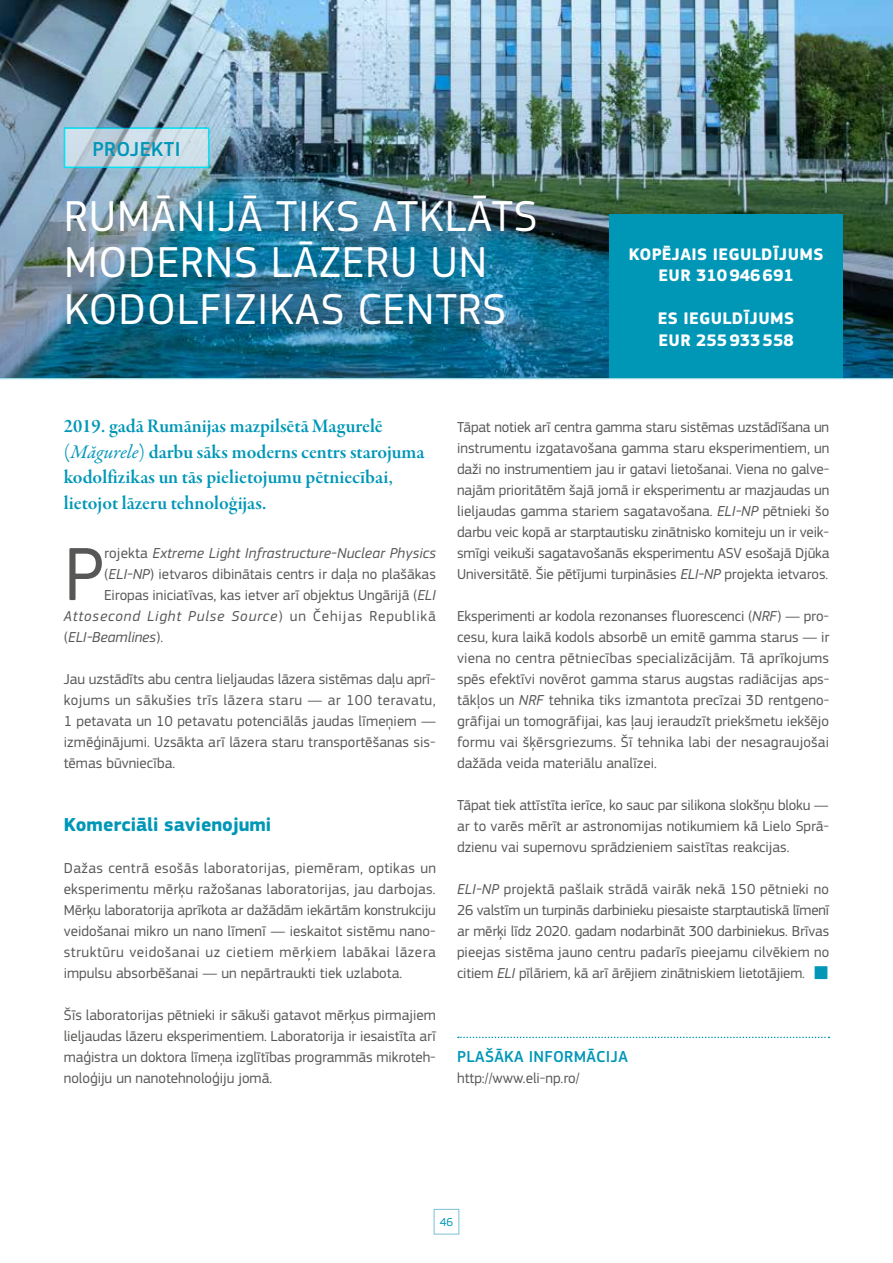
<style>
.page{position:relative;width:893px;height:1263px;background:#fff}
.page>*{position:absolute;margin:0;border:0;box-sizing:border-box;transform-origin:0 0}
.t1{font:78.3px "EC Square Sans Pro";color:#575756}
.t2{font:45px/46.5px "EC Square Sans Pro";letter-spacing:.02em;color:#fff}
.t3{font:500 21px "EC Square Sans Pro";letter-spacing:.02em;color:#0097b7}
.t4{font:19.5px/25.5px "Garamond Premr Pro Smbd Subh";color:#0097b7}
.t5{font:700 19.5px "EC Square Sans Pro";color:#0097b7}
.t6{font:700 17.4px/21.5px "EC Square Sans Pro";letter-spacing:.02em;color:#fff;text-align:center}
.t7{font:500 16.5px "EC Square Sans Pro";letter-spacing:.02em;color:#0097b7}
.t8{font:15px/21px "EC Square Sans Pro";color:#575756;text-align:justify}
.t9{font:italic 15px "EC Square Sans Pro";letter-spacing:.015em;color:#575756}
.t10{font:italic 15px "EC Square Sans Pro";letter-spacing:.06em;color:#575756}
.t11{font:12px "EC Square Sans Pro";color:#0097b7}
.s1{font-family:"Garamond Premr Pro";font-style:italic}
.s2{font-style:normal}
.s3{font-style:italic}
</style>
<div class="page">
<img style="left:0;top:0;width:893px;height:26px">
<svg style="left:458px;top:1036px;width:371px;height:2px"></svg>
<img style="left:0;top:26px;width:893px;height:353px">
<div style="left:609px;top:215px;width:234px;height:163px;background:#0097b7"></div>
<svg style="left:67px;top:130px;width:139px;height:35px;background:#c6d5e0"></svg>
<div style="left:434px;top:1209px;width:25px;height:25px;border:1px solid #7bbfd4"></div>
<h3 class="t3" style="left:93px;top:136px;width:89px">PROJEKTI</h3>
<h2 class="t2" style="left:64px;top:193px;width:475px">RUMĀNIJĀ TIKS ATKLĀTS<br>MODERNS LĀZERU UN<br>KODOLFIZIKAS CENTRS</h2>
<p class="t6" style="left:629px;top:244px;width:196px">KOPĒJAIS IEGULDĪJUMS<br>EUR 310946691</p>
<p class="t6" style="left:658px;top:308px;width:138px;text-align:left">ES IEGULDĪJUMS<br>EUR 255933558</p>
<h3 class="t4" style="left:64px;top:414px;width:362px">2019. gadā Rumānijas mazpilsētā Magurelē (<span class="s1">Măgurele</span>) darbu sāks moderns centrs starojuma kodolfizikas un tās pielietojumu pētniecībai, lietojot lāzeru tehnoloģijas.</h3>
<h1 class="t1" style="left:64px;top:529px;width:42px">P</h1>
<p class="t9" style="left:104px;top:544px;width:333px"><span class="s2">rojekta</span> Extreme Light Infrastructure-Nuclear Physics</p>
<p class="t8" style="left:104px;top:564px;width:333px">(<span class="s3">ELI-NP</span>) ietvaros dibinātais centrs ir daļa no plašākas</p>
<p class="t8" style="left:104px;top:585px;width:333px">Eiropas iniciatīvas, kas ietver arī objektus Ungārijā (<span class="s3">ELI</span></p>
<p class="t10" style="left:64px;top:607px;width:374px">Attosecond Light Pulse Source<span class="s2">) un Čehijas Republikā</span></p>
<p class="t9" style="left:64px;top:628px;width:101px"><span class="s2">(</span>ELI-Beamlines<span class="s2">).</span></p>
<p class="t8" style="left:64px;top:669px;width:374px">Jau uzstādīts abu centra lieljaudas lāzera sistēmas daļu aprī&shy;kojums un sākušies trīs lāzera staru — ar 100 teravatu, 1 petavata un 10 petavatu potenciālās jaudas līmeņiem — izmēģinājumi. Uzsākta arī lāzera staru transportēšanas sis&shy;tēmas būvniecība.</p>
<h3 class="t5" style="left:64px;top:813px;width:209px">Komerciāli savienojumi</h3>
<p class="t8" style="left:64px;top:858px;width:374px">Dažas centrā esošās laboratorijas, piemēram, optikas un eksperimentu mērķu ražošanas laboratorijas, jau darbojas.<br>Mērķu laboratorija aprīkota ar dažādām iekārtām konstrukciju veidošanai mikro un nano līmenī — ieskaitot sistēmu nano&shy;struktūru veidošanai uz cietiem mērķiem labākai lāzera impulsu absorbēšanai — un nepārtraukti tiek uzlabota.</p>
<p class="t8" style="left:64px;top:1005px;width:374px">Šīs laboratorijas pētnieki ir sākuši gatavot mērķus pirmajiem lieljaudas lāzeru eksperimentiem. Laboratorija ir iesaistīta arī maģistra un doktora līmeņa izglītības programmās mikroteh&shy;noloģiju un nanotehnoloģiju jomā.</p>
<p class="t8" style="left:457px;top:417px;width:374px">Tāpat notiek arī centra gamma staru sistēmas uzstādīšana un instrumentu izgatavošana gamma staru eksperimentiem, un daži no instrumentiem jau ir gatavi lietošanai. Viena no galve&shy;najām prioritātēm šajā jomā ir eksperimentu ar mazjaudas un lieljaudas gamma stariem sagatavošana. <span class="s3">ELI-NP</span> pētnieki šo darbu veic kopā ar starptautisku zinātnisko komiteju un ir veik&shy;smīgi veikuši sagatavošanās eksperimentu ASV esošajā Djūka Universitātē. Šie pētījumi turpināsies <span class="s3">ELI-NP</span> projekta ietvaros.</p>
<p class="t8" style="left:457px;top:606px;width:374px">Eksperimenti ar kodola rezonanses fluorescenci (<span class="s3">NRF</span>) — pro&shy;cesu, kura laikā kodols absorbē un emitē gamma starus — ir viena no centra pētniecības specializācijām. Tā aprīkojums spēs efektīvi novērot gamma starus augstas radiācijas aps&shy;tākļos un <span class="s3">NRF</span> tehnika tiks izmantota precīzai 3D rentgeno&shy;grāfijai un tomogrāfijai, kas ļauj ieraudzīt priekšmetu iekšējo formu vai šķērsgriezums. Šī tehnika labi der nesagraujošai dažāda veida materiālu analīzei.</p>
<p class="t8" style="left:457px;top:795px;width:374px">Tāpat tiek attīstīta ierīce, ko sauc par silikona slokšņu bloku — ar to varēs mērīt ar astronomijas notikumiem kā Lielo Sprā&shy;dzienu vai supernovu sprādzieniem saistītas reakcijas.</p>
<p class="t8" style="left:457px;top:879px;width:374px"><span class="s3">ELI-NP</span> projektā pašlaik strādā vairāk nekā 150 pētnieki no 26 valstīm un turpinās darbinieku piesaiste starptautiskā līmenī ar mērķi līdz 2020. gadam nodarbināt 300 darbiniekus. Brīvas pieejas sistēma jauno centru padarīs pieejamu cilvēkiem no citiem <span class="s3">ELI</span> pīlāriem, kā arī ārējiem zinātniskiem lietotājiem.</p>
<p class="t7" style="left:457px;top:1047px;width:172px">PLAŠĀKA INFORMĀCIJA</p>
<p class="t8" style="left:457px;top:1068px;width:124px">http://www.eli-np.ro/</p>
<p class="t11" style="left:440px;top:1215px;width:15px">46</p>
</div>
